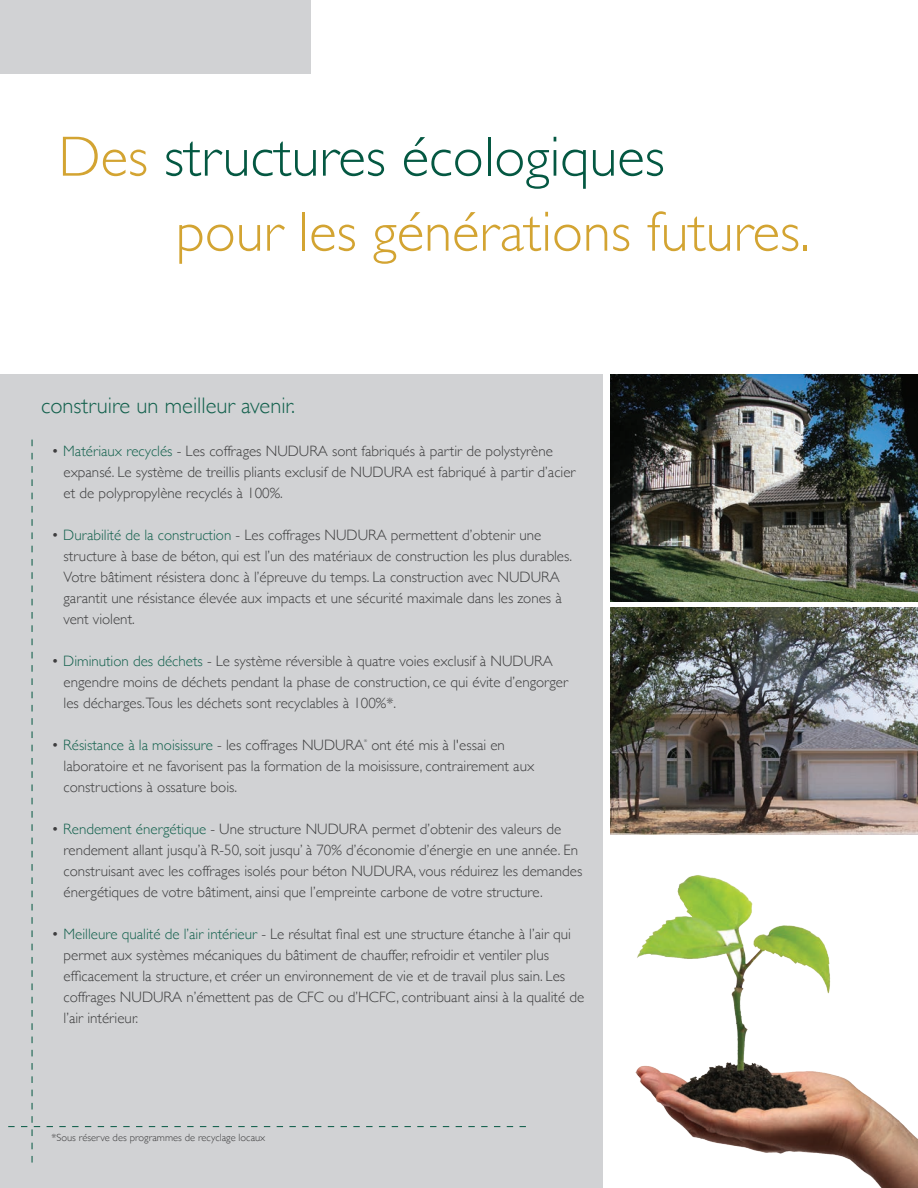
<style>
.page{position:relative;width:918px;height:1188px;background:#fff}
.page>*{position:absolute;margin:0;border:0;box-sizing:border-box;transform-origin:0 0}
.t1{font:300 57px/75px "Gill Sans";color:#d3a432}
.t2{font:300 22.5px "Gill Sans";color:#13614d}
.t3{font:300 15px/21px "Gill Sans";color:#3e3e3f}
.t4{font:300 15px "Gill Sans";color:#13614d}
.t5{font:300 10.5px "Gill Sans";color:#3e3e3f}
.t6{font:300 3.75px "Gill Sans";color:#3e3e3f}
.s1{color:#045842}
.s2{color:#13614d}
.s3{color:#3e3e3f}
</style>
<div class="page">
<div style="left:0;top:0;width:310px;height:73px;background:#d1d2d4"></div>
<div style="left:0;top:375px;width:603px;height:813px;background:#d1d2d4"></div>
<img style="left:610px;top:375px;width:308px;height:227px">
<img style="left:610px;top:608px;width:308px;height:226px">
<img style="left:635px;top:875px;width:283px;height:313px">
<h1 class="t1" style="left:176px;top:117px;width:636px;text-indent:-117px">Des <span class="s1">structures écologiques<br></span>pour les générations futures.</h1>
<h2 class="t2" style="left:41px;top:388px;width:256px">construire un meilleur avenir.</h2>
<p class="t3" style="left:64px;top:440px;width:514px;text-indent:-12px">• <span class="s2">Matériaux recyclés</span> - Les coffrages NUDURA sont fabriqués à partir de polystyrène expansé. Le système de treillis pliants exclusif de NUDURA est fabriqué à partir d’acier et de polypropylène recyclés à 100%.</p>
<p class="t3" style="left:64px;top:524px;width:510px;text-indent:-12px">• <span class="s2">Durabilité de la construction</span> - Les coffrages NUDURA permettent d’obtenir une structure à base de béton, qui est l’un des matériaux de construction les plus durables.<br>Votre bâtiment résistera donc à l’épreuve du temps. La construction avec NUDURA garantit une résistance élevée aux impacts et une sécurité maximale dans les zones à vent violent.</p>
<p class="t3" style="left:64px;top:650px;width:506px;text-indent:-12px">• <span class="s2">Diminution des déchets</span> - Le système réversible à quatre voies exclusif à NUDURA engendre moins de déchets pendant la phase de construction, ce qui évite d’engorger les décharges.Tous les déchets sont recyclables à 100%*.</p>
<p class="t4" style="left:52px;top:733px;width:314px"><span class="s3">•</span> Résistance à la moisissure <span class="s3">- les coffrages NUDURA</span></p>
<p class="t6" style="left:364px;top:737px;width:4px">®</p>
<p class="t3" style="left:64px;top:734px;width:472px;text-indent:308px">ont été mis à l'essai en laboratoire et ne favorisent pas la formation de la moisissure, contrairement aux constructions à ossature bois.</p>
<p class="t3" style="left:64px;top:818px;width:520px;text-indent:-12px">• <span class="s2">Rendement énergétique</span> - Une structure NUDURA permet d’obtenir des valeurs de rendement allant jusqu’à R-50, soit jusqu’ à 70% d’économie d’énergie en une année. En construisant avec les coffrages isolés pour béton NUDURA, vous réduirez les demandes énergétiques de votre bâtiment, ainsi que l’empreinte carbone de votre structure.</p>
<p class="t3" style="left:64px;top:923px;width:522px;text-indent:-12px">• <span class="s2">Meilleure qualité de l’air intérieur</span> - Le résultat final est une structure étanche à l’air qui permet aux systèmes mécaniques du bâtiment de chauffer, refroidir et ventiler plus efficacement la structure, et créer un environnement de vie et de travail plus sain. Les coffrages NUDURA n’émettent pas de CFC ou d’HCFC, contribuant ainsi à la qualité de l’air intérieur.</p>
<p class="t5" style="left:52px;top:1129px;width:215px">*Sous réserve des programmes de recyclage locaux</p>
</div>
